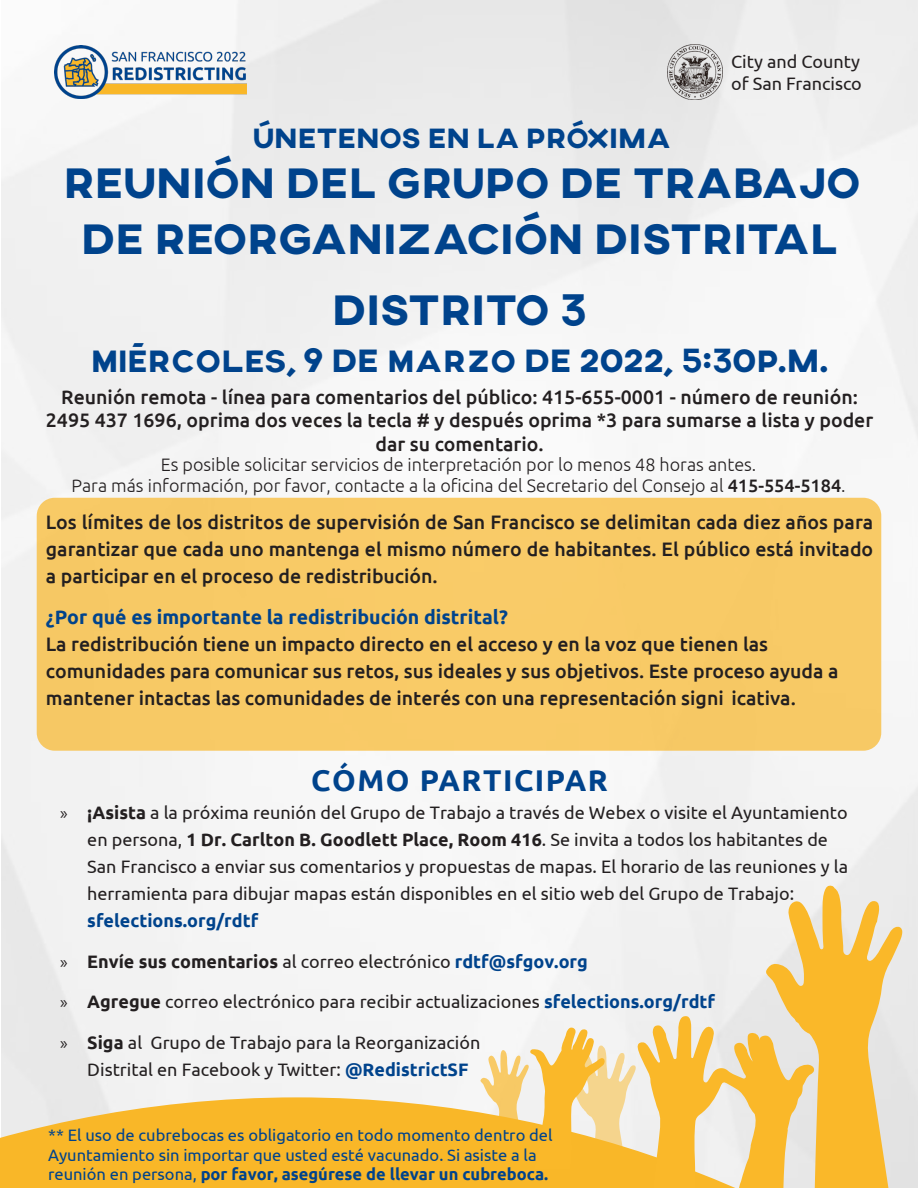
<style>
.page{position:relative;width:918px;height:1188px;background:#fff}
.page>*{position:absolute;margin:0;border:0;box-sizing:border-box;transform-origin:0 0}
.t1{font:800 43.5px/55.5px "AXIS";letter-spacing:.01em;color:#00438c;text-align:center}
.t2{font:33px "Axis";color:#00438c}
.t3{font:700 30px "Ubuntu";letter-spacing:.05em;color:#00438c}
.t4{font:800 28.5px "AXIS";letter-spacing:.01em;color:#00438c}
.t5{font:500 19.5px/27px "Ubuntu";color:#231f20;text-align:center}
.t6{font:700 19.5px "Ubuntu";color:#00438c}
.t7{font:18px/27px "Ubuntu";color:#231f20}
.t8{font:18px/21.6px "Ubuntu";color:#231f20}
.t9{font:300 18px/20.1px "Ubuntu";color:#231f20;text-align:center}
.t10{font:700 18px "Ubuntu";color:#231f20}
.t11{font:16.5px/19.8px "Ubuntu";color:#00438c}
.s1{font-family:"Axis";font-weight:400}
.s2{font-family:"AXIS";font-weight:800}
.s3{font-weight:500}
.s4{font-family:"Myriad Pro"}
.s5{font-weight:700}
.s6{font-weight:700;color:#00438c}
.s7{font-family:"Myriad Pro";font-weight:400}
.s8{font-weight:400}
.s9{color:#00438c}
</style>
<div class="page">
<img style="left:1px;top:0;width:917px;height:1097px">
<div style="left:37px;top:498px;width:844px;height:253px;background:#f8ca66;border-radius:18px"></div>
<svg style="left:0;top:1097px;width:918px;height:91px;background:#f7be43"></svg>
<img style="left:54px;top:45px;width:192px;height:54px">
<img style="left:668px;top:45px;width:54px;height:54px">
<svg style="left:480px;top:885px;width:423px;height:303px"></svg>
<p class="t8" style="left:731px;top:51px;width:132px">City and County of San Francisco</p>
<h3 class="t4" style="left:253px;top:119px;width:419px">ÚNETENOS EN LA PRÓXIMA</h3>
<h1 class="t1" style="left:64px;top:158px;width:798px">REUNIÓN DEL GRUPO DE TRABAJO<br>DE REORGANIZACIÓN DISTRITAL</h1>
<h1 class="t1" style="left:332px;top:285px;width:256px">DISTRITO <span class="s1">3</span></h1>
<h2 class="t2" style="left:91px;top:341px;width:739px">MIÉRCOLES<span class="s2">,</span> 9 <span class="s2">DE</span> MARZO <span class="s2">DE 2022,</span> 5<span class="s2">:</span>3<span class="s2">0</span>P<span class="s2">.M.</span></h2>
<p class="t5" style="left:46px;top:385px;width:829px;line-height:23.4px">Reunión remota - línea para comentarios del público: 415-655-0001 - número de reunión:<br>2495 437 1696, oprima dos veces la tecla # y después oprima *3 para sumarse a lista y poder dar su comentario.</p>
<p class="t9" style="left:71px;top:455px;width:776px">Es posible solicitar servicios de interpretación por lo menos 48 horas antes.<br>Para más información, por favor, contacte a la oficina del Secretario del Consejo al <span class="s3">415-554-5184</span>.</p>
<p class="t5" style="left:46px;top:508px;width:829px;text-align:justify">Los límites de los distritos de supervisión de San Francisco se delimitan cada diez años para garantizar que cada uno mantenga el mismo número de habitantes. El público está invitado a participar en el proceso de redistribución.</p>
<p class="t6" style="left:46px;top:605px;width:464px">¿Por qué es importante la redistribución distrital?</p>
<p class="t5" style="left:46px;top:630px;width:794px;text-align:left">La redistribución tiene un impacto directo en el acceso y en la voz que tienen las comunidades para comunicar sus retos, sus ideales y sus objetivos. Este proceso ayuda a mantener intactas las comunidades de interés con una representación signi icativa.</p>
<h3 class="t3" style="left:311px;top:762px;width:298px">CÓMO PARTICIPAR</h3>
<p class="t7" style="left:87px;top:799px;width:762px;text-indent:-27px"><span class="s4">»</span> <span class="s5">¡Asista</span> a la próxima reunión del Grupo de Trabajo a través de Webex o visite el Ayuntamiento en persona, <span class="s5">1 Dr. Carlton B. Goodlett Place, Room 416</span>. Se invita a todos los habitantes de San Francisco a enviar sus comentarios y propuestas de mapas. El horario de las reuniones y la herramienta para dibujar mapas están disponibles en el sitio web del Grupo de Trabajo: <span class="s6">sfelections.org/rdtf</span></p>
<p class="t10" style="left:60px;top:951px;width:529px"><span class="s7">»</span> Envíe sus comentarios <span class="s8">al correo electrónico</span> <span class="s9">rdtf@sfgov.org</span></p>
<p class="t8" style="left:60px;top:991px;width:656px"><span class="s4">»</span> <span class="s5">Agregue</span> correo electrónico para recibir actualizaciones <span class="s6">sfelections.org/rdtf</span></p>
<p class="t8" style="left:87px;top:1028px;width:395px;line-height:27px;text-indent:-27px"><span class="s4">»</span> <span class="s5">Siga</span> al Grupo de Trabajo para la Reorganización<br>Distrital en Facebook y Twitter: <span class="s6">@RedistrictSF</span></p>
<p class="t11" style="left:48px;top:1124px;width:506px">** El uso de cubrebocas es obligatorio en todo momento dentro del<br>Ayuntamiento sin importar que usted esté vacunado. Si asiste a la reunión en persona, <span class="s5">por favor, asegúrese de llevar un cubreboca.</span></p>
</div>
